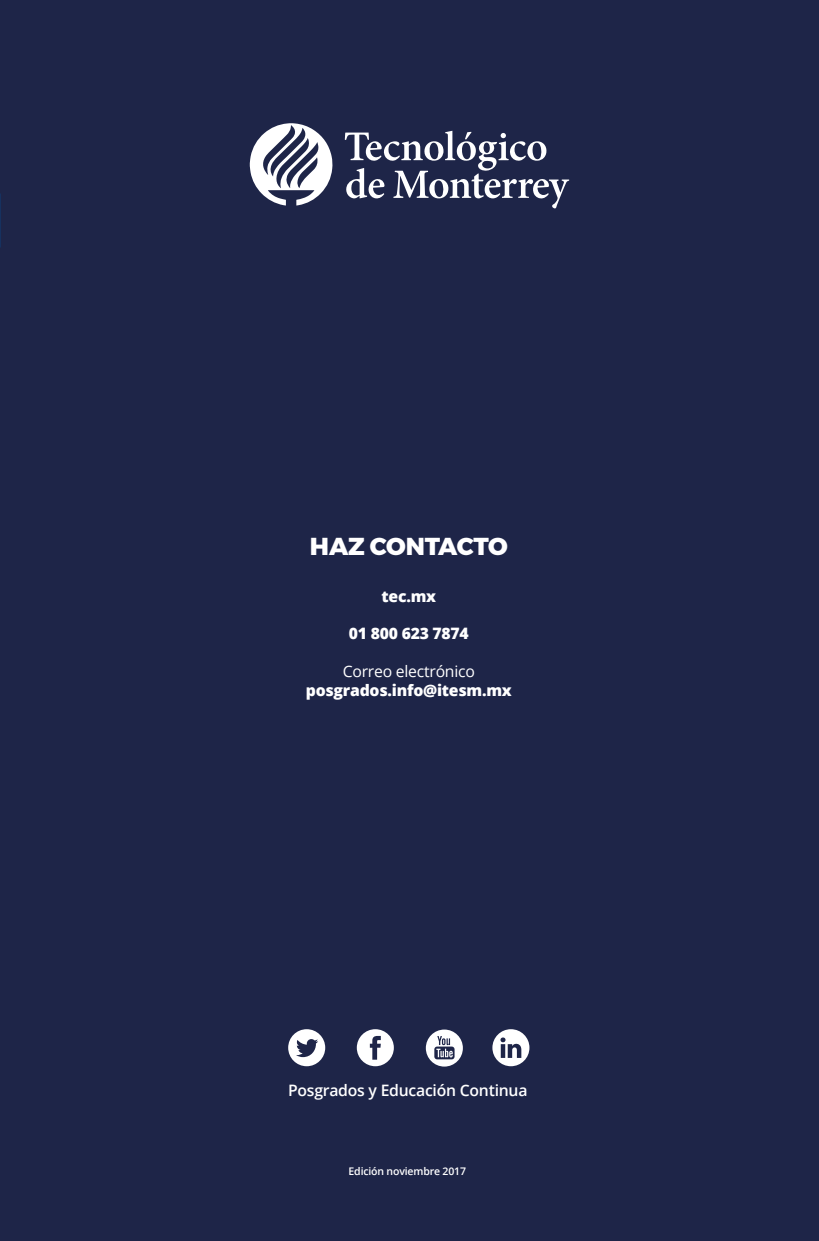
<style>
.page{position:relative;width:819px;height:1241px;background:#fff}
.page>*{position:absolute;margin:0;border:0;box-sizing:border-box;transform-origin:0 0}
.t1{font:800 24.5px "Montserrat";letter-spacing:-.005em;color:#fff}
.t2{font:800 15.75px "Open Sans";letter-spacing:-.015em;color:#fff}
.t3{font:600 15.75px "Open Sans";letter-spacing:-.015em;color:#fff}
.t4{font:15.75px "Open Sans";letter-spacing:-.015em;color:#fff}
.t5{font:600 10.5px "Open Sans";letter-spacing:-.015em;color:#fff}
</style>
<div class="page">
<div style="left:0;top:0;width:759px;height:1240px;background:#1e2548"></div>
<svg style="left:250px;top:123px;width:82px;height:82px"></svg>
<svg style="left:345px;top:131px;width:224px;height:77px"></svg>
<div style="left:707px;top:0;width:112px;height:1240px;background:#1e2548"></div>
<svg style="left:357px;top:1029px;width:37px;height:37px"></svg>
<svg style="left:492px;top:1029px;width:37px;height:37px"></svg>
<svg style="left:288px;top:1029px;width:37px;height:37px"></svg>
<svg style="left:426px;top:1029px;width:37px;height:37px"></svg>
<img style="left:0;top:0;width:1px;height:214px">
<h1 class="t1" style="left:310px;top:531px;width:199px">HAZ CONTACTO</h1>
<p class="t2" style="left:381px;top:584px;width:56px">tec.mx</p>
<p class="t2" style="left:349px;top:622px;width:121px">01 800 623 7874</p>
<p class="t4" style="left:343px;top:660px;width:134px">Correo electrónico</p>
<p class="t2" style="left:306px;top:679px;width:208px">posgrados.info@itesm.mx</p>
<p class="t3" style="left:288px;top:1079px;width:241px">Posgrados y Educación Continua</p>
<p class="t5" style="left:348px;top:1163px;width:119px">Edición noviembre 2017</p>
</div>
